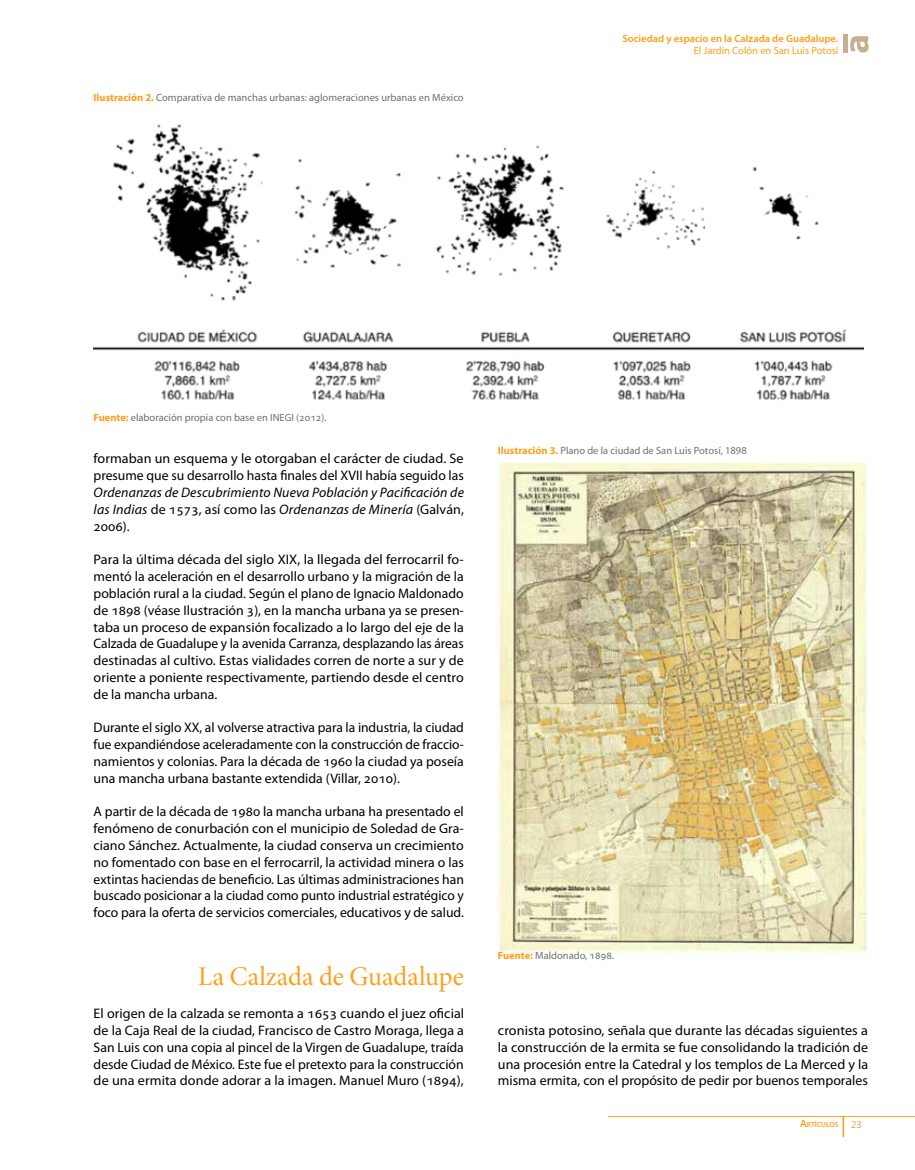
<style>
.page{position:relative;width:915px;height:1170px;background:#fff}
.page>*{position:absolute;margin:0;border:0;box-sizing:border-box;transform-origin:0 0}
.t1{font:27px "Minion Pro Subh";color:#ff9e16}
.t2{font:13.8px/16.8px "Myriad Pro";color:#000;text-align:justify}
.t3{font:italic 13.8px/16.8px "Myriad Pro";letter-spacing:.015em;color:#000;text-align:justify}
.t4{font:10.5px "Myriad Pro";color:#706f6f}
.t5{font:600 10.5px "Myriad Pro";color:#ff9e16}
.t6{font:10.5px "Myriad Pro";color:#ff9e16}
.t7{font:600 7.35px "Myriad Pro";color:#ff9e16}
.s1{font-weight:700;color:#ff9e16}
.s2{font-style:normal}
.s3{font-size:10.5px}
.s4{font-weight:300;font-size:10.5px;color:#c6c6c6}
</style>
<div class="page">
<svg style="left:842px;top:1117px;width:1px;height:20px"></svg>
<div style="left:842px;top:34px;width:5px;height:19px;background:#c6af8f"></div>
<svg style="left:850px;top:36px;width:18px;height:17px"></svg>
<hr style="left:608px;top:1116px;width:306px;height:1px;background:#ff9e16">
<img style="left:94px;top:124px;width:769px;height:276px">
<img style="left:498px;top:463px;width:369px;height:490px">
<p class="t4" style="left:94px;top:91px;width:371px"><span class="s1">Ilustración 2.</span> Comparativa de manchas urbanas: aglomeraciones urbanas en México</p>
<p class="t5" style="left:622px;top:32px;width:217px">Sociedad y espacio en la Calzada de Guadalupe.</p>
<p class="t6" style="left:693px;top:44px;width:146px">El Jardín Colón en San Luis Potosí</p>
<p class="t4" style="left:94px;top:411px;width:234px"><span class="s1">Fuente:</span> elaboración propia con base en INEGI (2012).</p>
<p class="t2" style="left:94px;top:450px;width:371px">formaban un esquema y le otorgaban el carácter de ciudad. Se presume que su desarrollo hasta finales del XVII había seguido las</p>
<p class="t3" style="left:94px;top:483px;width:371px">Ordenanzas de Descubrimiento Nueva Población y Pacificación de las Indias <span class="s2">de 1573, así como las</span> Ordenanzas de Minería <span class="s2">(Galván, 2006).</span></p>
<p class="t2" style="left:94px;top:551px;width:372px">Para la última década del siglo XIX, la llegada del ferrocarril fo&shy;mentó la aceleración en el desarrollo urbano y la migración de la población rural a la ciudad. Según el plano de Ignacio Maldonado de 1898 (véase Ilustración 3), en la mancha urbana ya se presen&shy;taba un proceso de expansión focalizado a lo largo del eje de la Calzada de Guadalupe y la avenida Carranza, desplazando las áreas destinadas al cultivo. Estas vialidades corren de norte a sur y de oriente a poniente respectivamente, partiendo desde el centro de la mancha urbana.</p>
<p class="t2" style="left:94px;top:719px;width:371px">Durante el siglo XX, al volverse atractiva para la industria, la ciudad fue expandiéndose aceleradamente con la construcción de fraccio&shy;namientos y colonias. Para la década de 1960 la ciudad ya poseía una mancha urbana bastante extendida (Villar, 2010).</p>
<p class="t2" style="left:94px;top:803px;width:371px">A partir de la década de 1980 la mancha urbana ha presentado el fenómeno de conurbación con el municipio de Soledad de Gra&shy;ciano Sánchez. Actualmente, la ciudad conserva un crecimiento no fomentado con base en el ferrocarril, la actividad minera o las extintas haciendas de beneficio. Las últimas administraciones han buscado posicionar a la ciudad como punto industrial estratégico y foco para la oferta de servicios comerciales, educativos y de salud.</p>
<h1 class="t1" style="left:198px;top:959px;width:267px">La Calzada de Guadalupe</h1>
<p class="t2" style="left:94px;top:1004px;width:372px">El origen de la calzada se remonta a 1653 cuando el juez oficial de la Caja Real de la ciudad, Francisco de Castro Moraga, llega a San Luis con una copia al pincel de la Virgen de Guadalupe, traída desde Ciudad de México. Este fue el pretexto para la construcción de una ermita donde adorar a la imagen. Manuel Muro (1894),</p>
<p class="t4" style="left:497px;top:444px;width:250px"><span class="s1">Ilustración 3.</span> Plano de la ciudad de San Luis Potosí, 1898</p>
<p class="t4" style="left:497px;top:948px;width:118px"><span class="s1">Fuente:</span> Maldonado, 1898.</p>
<p class="t2" style="left:497px;top:1021px;width:372px">cronista potosino, señala que durante las décadas siguientes a la construcción de la ermita se fue consolidando la tradición de una procesión entre la Catedral y los templos de La Merced y la misma ermita, con el propósito de pedir por buenos temporales</p>
<p class="t7" style="left:799px;top:1119px;width:63px"><span class="s3">A</span>RTÍCULOS <span class="s4">23</span></p>
</div>
